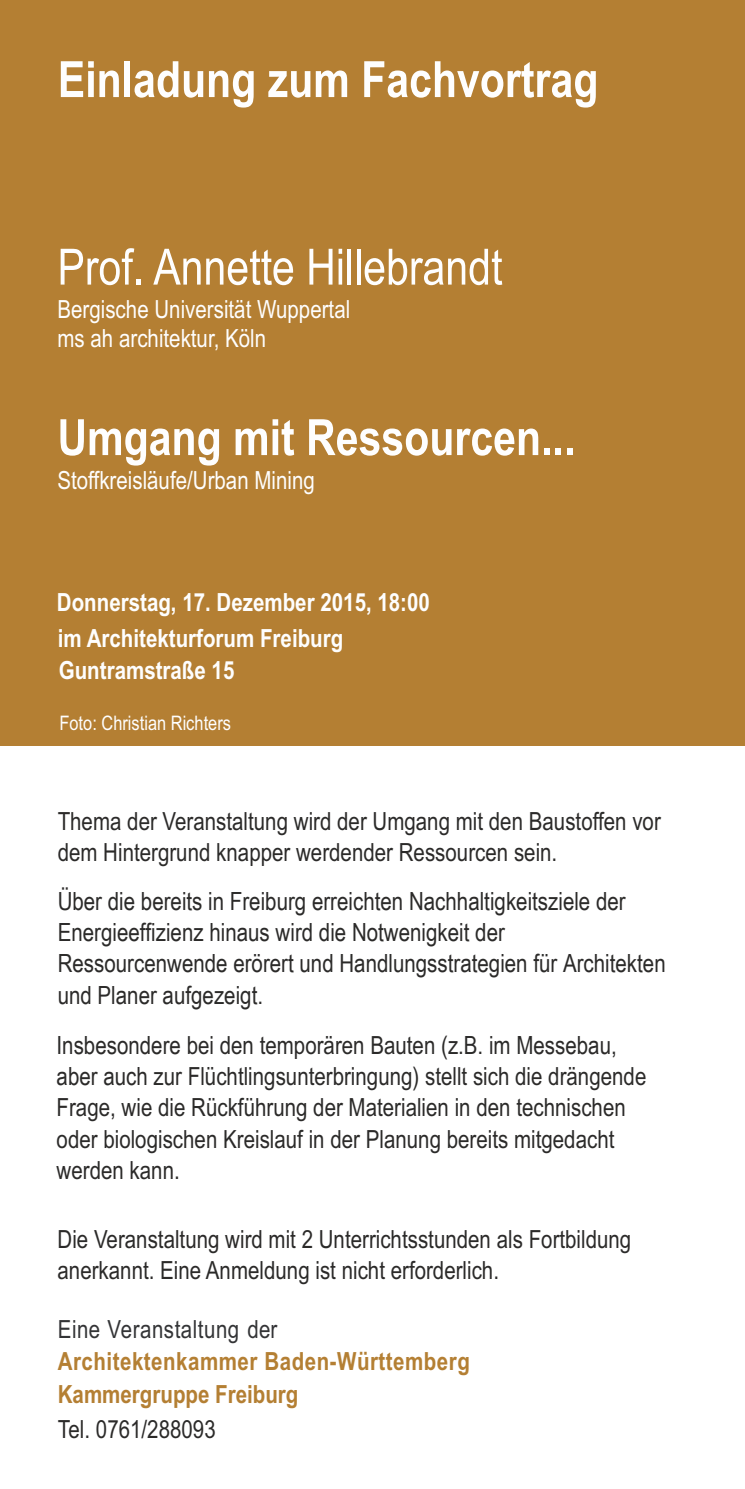
<style>
.page{position:relative;width:745px;height:1489px;background:#fff}
.page>*{position:absolute;margin:0;border:0;box-sizing:border-box;transform-origin:0 0}
.t1{font:700 50px "Arial Narrow";color:#fefefe}
.t2{font:50px "Arial Narrow";color:#fefefe}
.t3{font:25px/31.2px "Arial Narrow";color:#2b2a29}
.t4{font:25px/28.2px "Arial Narrow";color:#fefefe}
.t5{font:700 25px "Arial Narrow";color:#fefefe}
.t6{font:700 25px/32.5px "Arial Narrow";letter-spacing:.02em;color:#b47f33}
.t7{font:25px "Arial Narrow";letter-spacing:.02em;color:#333436}
.t8{font:20px "Arial Narrow";color:#fefefe}
</style>
<div class="page">
<div style="left:0;top:0;width:744px;height:746px;background:#b47f33"></div>
<h1 class="t1" style="left:58px;top:61px;width:541px">Einladung zum Fachvortrag</h1>
<h1 class="t2" style="left:57px;top:248px;width:446px">Prof. Annette Hillebrandt</h1>
<p class="t4" style="left:57px;top:297px;width:294px">Bergische Universität Wuppertal ms ah architektur, Köln</p>
<h1 class="t1" style="left:57px;top:418px;width:519px">Umgang mit Ressourcen...</h1>
<p class="t4" style="left:57px;top:468px;width:259px">Stoffkreisläufe/Urban Mining</p>
<p class="t5" style="left:57px;top:593px;width:374px">Donnerstag, 17. Dezember 2015, 18:00</p>
<p class="t5" style="left:58px;top:628px;width:287px">im Architekturforum Freiburg</p>
<p class="t5" style="left:59px;top:661px;width:177px">Guntramstraße 15</p>
<p class="t8" style="left:59px;top:715px;width:173px">Foto: Christian Richters</p>
<p class="t3" style="left:58px;top:807px;width:604px">Thema der Veranstaltung wird der Umgang mit den Baustoffen vor dem Hintergrund knapper werdender Ressourcen sein.</p>
<p class="t3" style="left:58px;top:884px;width:609px">Über die bereits in Freiburg erreichten Nachhaltigkeitsziele der Energieeffizienz hinaus wird die Notwenigkeit der Ressourcenwende erörert und Handlungsstrategien für Architekten und Planer aufgezeigt.</p>
<p class="t3" style="left:57px;top:1028px;width:591px">Insbesondere bei den temporären Bauten (z.B. im Messebau, aber auch zur Flüchtlingsunterbringung) stellt sich die drängende Frage, wie die Rückführung der Materialien in den technischen oder biologischen Kreislauf in der Planung bereits mitgedacht werden kann.</p>
<p class="t3" style="left:58px;top:1225px;width:575px">Die Veranstaltung wird mit 2 Unterrichtsstunden als Fortbildung anerkannt. Eine Anmeldung ist nicht erforderlich.</p>
<p class="t7" style="left:58px;top:1319px;width:221px">Eine Veranstaltung der</p>
<p class="t6" style="left:58px;top:1347px;width:413px">Architektenkammer Baden-Württemberg<br>Kammergruppe Freiburg</p>
<p class="t3" style="left:58px;top:1415px;width:159px">Tel. 0761/288093</p>
</div>
